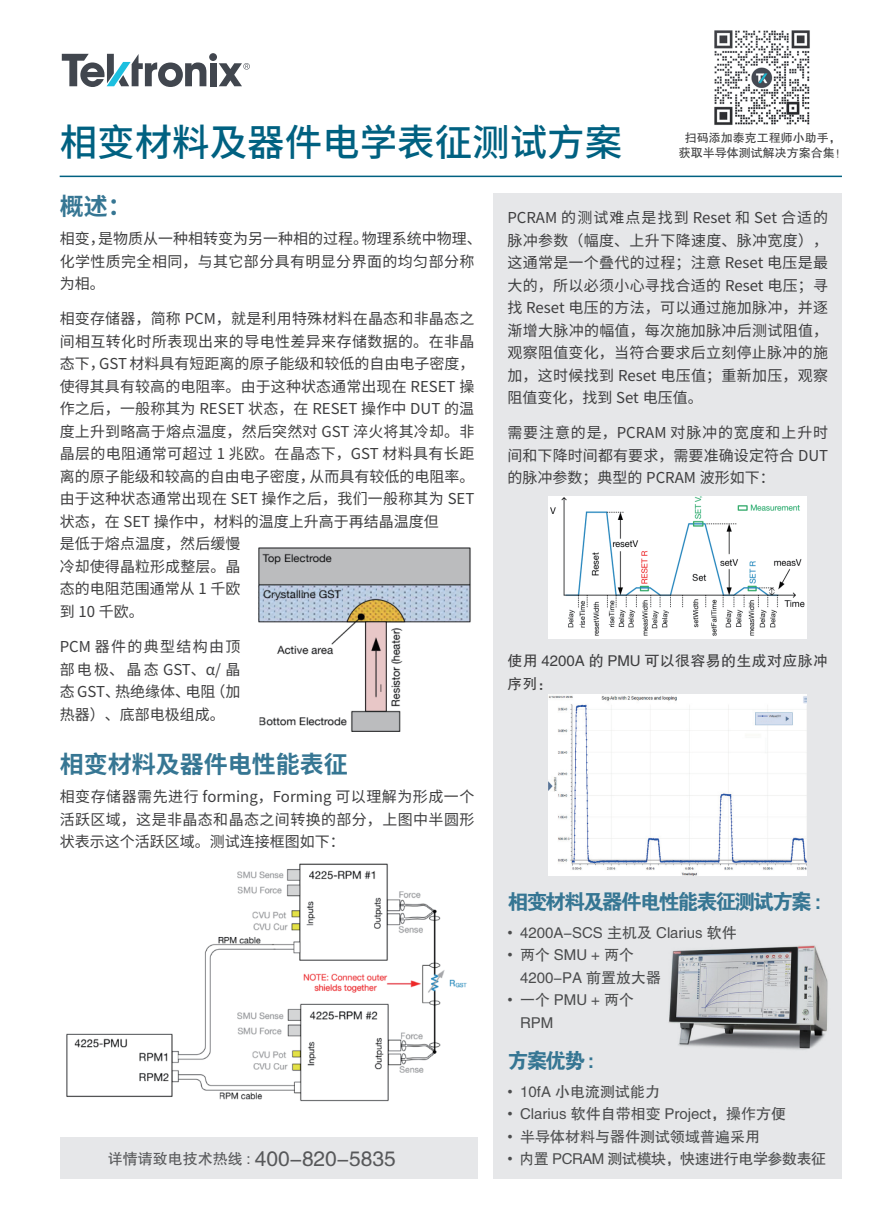
<style>
.page{position:relative;width:893px;height:1212px;background:#fff}
.page>*{position:absolute;margin:0;border:0;box-sizing:border-box;transform-origin:0 0}
.t1{font:500 37.5px "Source Han Sans CN";color:#006181}
.t2{font:700 24px "Source Han Sans CN";color:#367693}
.t3{font:21px "FZHTJW GB1 0";color:#57585a}
.t4{font:21px "FZDHTJW GB1 0";letter-spacing:-.1em;color:#367693}
.t5{font:15px/22.5px "Source Han Sans CN";letter-spacing:.005em;color:#3e3e3f;text-align:justify}
.t6{font:15px/22.5px "FZHTJW GB1 0";color:#4b4c4d}
.t7{font:15px/22.5px "FZHTJW GB1 0";letter-spacing:.02em;color:#3e3e3f}
.t8{font:15px "FZHTJW GB1 0";letter-spacing:-.03em;color:#4b4c4d}
.t9{font:12px/14.4px "FZHTJW GB1 0";color:#3e3e3f;text-align:center}
.s1{font-size:15px}
.s2{font-family:"Arial"}
</style>
<div class="page">
<div style="left:60px;top:1137px;width:417px;height:42px;background:#e6e7e9"></div>
<div style="left:493px;top:193px;width:349px;height:986px;background:#e6e7e9"></div>
<div style="left:210px;top:63px;width:7px;height:23px;background:#41464e"></div>
<div style="left:209px;top:53px;width:8px;height:8px;background:#41464e;border-radius:50%"></div>
<svg style="left:62px;top:54px;width:144px;height:33px"></svg>
<svg style="left:219px;top:63px;width:31px;height:23px"></svg>
<hr style="left:60px;top:176px;width:782px;height:1px;background:#006181">
<img style="left:714px;top:30px;width:96px;height:95px">
<img style="left:258px;top:547px;width:213px;height:185px">
<img style="left:669px;top:945px;width:159px;height:105px">
<img style="left:548px;top:694px;width:259px;height:181px">
<img style="left:548px;top:497px;width:259px;height:142px">
<img style="left:66px;top:863px;width:401px;height:239px">
<h1 class="t1" style="left:60px;top:121px;width:564px">相变材料及器件电学表征测试方案</h1>
<h2 class="t2" style="left:60px;top:192px;width:74px">概述：</h2>
<p class="t5" style="left:60px;top:228px;width:424px;text-align:left">相变，是物质从一种相转变为另一种相的过程。物理系统中物理、化学性质完全相同，与其它部分具有明显分界面的均匀部分称为相。</p>
<p class="t5" style="left:60px;top:308px;width:416px;text-align:left">相变存储器，简称 PCM，就是利用特殊材料在晶态和非晶态之间相互转化时所表现出来的导电性差异来存储数据的。在非晶态下，GST 材料具有短距离的原子能级和较低的自由电子密度，使得其具有较高的电阻率。由于这种状态通常出现在 RESET 操作之后，一般称其为 RESET 状态，在 RESET 操作中 DUT 的温度上升到略高于熔点温度，然后突然对 GST 淬火将其冷却。非晶层的电阻通常可超过 1 兆欧。在晶态下，GST 材料具有长距离的原子能级和较高的自由电子密度，从而具有较低的电阻率。由于这种状态通常出现在 SET 操作之后，我们一般称其为 SET状态，在 SET 操作中，材料的温度上升高于再结晶温度但<br>是低于熔点温度，然后缓慢<br>冷却使得晶粒形成整层。晶<br>态的电阻范围通常从 1 千欧<br>到 10 千欧。</p>
<p class="t5" style="left:60px;top:636px;width:182px">PCM 器件的典型结构由顶部电极、晶态 GST、α/ 晶态 GST、热绝缘体、电阻（加热器）、底部电极组成。</p>
<h2 class="t2" style="left:60px;top:751px;width:290px">相变材料及器件电性能表征</h2>
<p class="t5" style="left:60px;top:786px;width:416px">相变存储器需先进行 forming，Forming 可以理解为形成一个活跃区域，这是非晶态和晶态之间转换的部分，上图中半圆形状表示这个活跃区域。测试连接框图如下：</p>
<p class="t9" style="left:679px;top:131px;width:169px">扫码添加泰克工程师小助手，获取半导体测试解决方案合集！</p>
<p class="t5" style="left:507px;top:207px;width:322px">PCRAM 的测试难点是找到 Reset 和 Set 合适的脉冲参数（幅度、上升下降速度、脉冲宽度），这通常是一个叠代的过程；注意 Reset 电压是最大的，所以必须小心寻找合适的 Reset 电压；寻找 Reset 电压的方法，可以通过施加脉冲，并逐渐增大脉冲的幅值，每次施加脉冲后测试阻值，观察阻值变化，当符合要求后立刻停止脉冲的施加，这时候找到 Reset 电压值；重新加压，观察阻值变化，找到 Set 电压值。</p>
<p class="t5" style="left:507px;top:422px;width:322px">需要注意的是，PCRAM 对脉冲的宽度和上升时间和下降时间都有要求，需要准确设定符合 DUT的脉冲参数；典型的 PCRAM 波形如下：</p>
<p class="t7" style="left:507px;top:650px;width:322px">使用 4200A 的 PMU 可以很容易的生成对应脉冲序列：</p>
<h3 class="t3" style="left:108px;top:1147px;width:290px"><span class="s1">详情请致电技术热线 :</span> 400-820-5835</h3>
<h3 class="t4" style="left:507px;top:890px;width:315px">相变材料及器件电性能表征测试方案 :</h3>
<p class="t6" style="left:507px;top:921px;width:231px"><span class="s2">•</span> 4200A-SCS 主机及 Clarius 软件</p>
<p class="t6" style="left:520px;top:944px;width:143px;text-indent:-13px"><span class="s2">•</span> 两个 SMU + 两个<br>4200-PA 前置放大器</p>
<p class="t6" style="left:520px;top:989px;width:115px;text-indent:-13px"><span class="s2">•</span> 一个 PMU + 两个<br>RPM</p>
<h3 class="t4" style="left:507px;top:1049px;width:88px">方案优势 :</h3>
<p class="t6" style="left:507px;top:1080px;width:154px"><span class="s2">•</span> 10fA 小电流测试能力</p>
<p class="t6" style="left:507px;top:1103px;width:280px"><span class="s2">•</span> Clarius 软件自带相变 Project，操作方便</p>
<p class="t6" style="left:507px;top:1125px;width:254px"><span class="s2">•</span> 半导体材料与器件测试领域普遍采用</p>
<p class="t8" style="left:507px;top:1150px;width:320px"><span class="s2">•</span> 内置 PCRAM 测试模块，快速进行电学参数表征</p>
</div>
